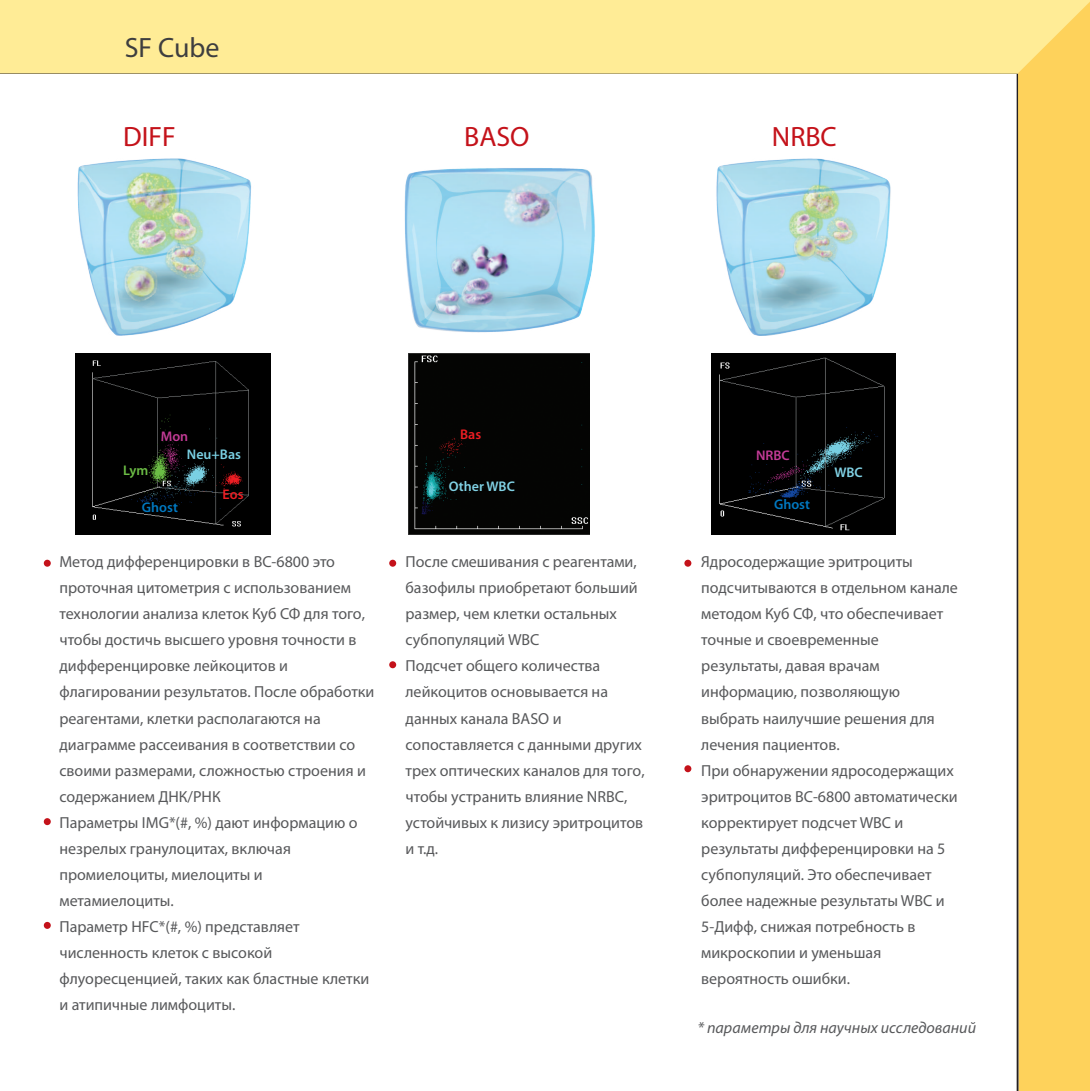
<style>
.page{position:relative;width:1090px;height:1091px;background:#fff}
.page>*{position:absolute;margin:0;border:0;box-sizing:border-box;transform-origin:0 0}
.t1{font:28px "Myriad Pro";color:#c4121a}
.t2{font:28px "Myriad Pro";color:#3e3e3f}
.t3{font:16px/26px "Myriad Pro";color:#57585a}
.t4{font:italic 16px "Myriad Pro";color:#57585a}
.t5{font:600 14px "Myriad Pro";color:#81d2e5}
.t6{font:600 14px "Myriad Pro";color:#0079c2}
.t7{font:600 14px "Myriad Pro";color:#7ad0e3}
.t8{font:600 14px "Myriad Pro";color:#c33b96}
.t9{font:600 14px "Myriad Pro";color:#ee1d23}
.t10{font:600 14px "Myriad Pro";color:#6cbd45}
</style>
<div class="page">
<div style="left:0;top:0;width:1090px;height:74px;background:#ffec96"></div>
<div style="left:1018px;top:2px;width:72px;height:1088px;background:#fed25b"></div>
<img style="left:404px;top:168px;width:191px;height:165px">
<img style="left:716px;top:158px;width:175px;height:177px">
<img style="left:77px;top:158px;width:174px;height:177px">
<img style="left:76px;top:353px;width:194px;height:181px">
<div style="left:44px;top:559px;width:7px;height:7px;background:#c4121a;border-radius:50%"></div>
<div style="left:389px;top:559px;width:7px;height:7px;background:#c4121a;border-radius:50%"></div>
<div style="left:684px;top:559px;width:7px;height:7px;background:#c4121a;border-radius:50%"></div>
<div style="left:684px;top:765px;width:7px;height:7px;background:#c4121a;border-radius:50%"></div>
<div style="left:389px;top:661px;width:7px;height:7px;background:#c4121a;border-radius:50%"></div>
<svg style="left:44px;top:817px;width:7px;height:7px"></svg>
<div style="left:44px;top:921px;width:7px;height:7px;background:#c4121a;border-radius:50%"></div>
<img style="left:712px;top:353px;width:184px;height:181px">
<div style="left:409px;top:353px;width:180px;height:181px;background:#040403"></div>
<h1 class="t2" style="left:125px;top:33px;width:96px">SF Cube</h1>
<h1 class="t1" style="left:123px;top:121px;width:54px">DIFF</h1>
<h1 class="t1" style="left:464px;top:121px;width:67px">BASO</h1>
<h1 class="t1" style="left:772px;top:121px;width:66px">NRBC</h1>
<p class="t8" style="left:161px;top:428px;width:29px">Mon</p>
<p class="t9" style="left:460px;top:426px;width:23px">Bas</p>
<p class="t7" style="left:187px;top:446px;width:56px">Neu+Bas</p>
<p class="t8" style="left:756px;top:447px;width:35px">NRBC</p>
<p class="t10" style="left:123px;top:462px;width:27px">Lym</p>
<p class="t5" style="left:834px;top:464px;width:30px">WBC</p>
<p class="t6" style="left:142px;top:500px;width:37px">Ghost</p>
<p class="t9" style="left:223px;top:486px;width:22px">Eos</p>
<p class="t5" style="left:449px;top:478px;width:68px">Other WBC</p>
<p class="t6" style="left:774px;top:496px;width:37px">Ghost</p>
<p class="t3" style="left:59px;top:549px;width:316px">Метод дифференцировки в BC-6800 это проточная цитометрия с использованием технологии анализа клеток Куб СФ для того, чтобы достичь высшего уровня точности в дифференцировке лейкоцитов и флагировании результатов. После обработки реагентами, клетки располагаются на диаграмме рассеивания в соответствии со своими размерами, сложностью строения и содержанием ДНК/РНК<br>Параметры IMG*(#, %) дают информацию о незрелых гранулоцитах, включая промиелоциты, миелоциты и метамиелоциты.<br>Параметр HFC*(#, %) представляет численность клеток с высокой флуоресценцией, таких как бластные клетки и атипичные лимфоциты.</p>
<p class="t3" style="left:406px;top:549px;width:241px">После смешивания с реагентами, базофилы приобретают больший размер, чем клетки остальных субпопуляций WBC<br>Подсчет общего количества лейкоцитов основывается на данных канала BASO и сопоставляется с данными других трех оптических каналов для того, чтобы устранить влияние NRBC, устойчивых к лизису эритроцитов и т.д.</p>
<p class="t3" style="left:701px;top:549px;width:258px">Ядросодержащие эритроциты подсчитываются в отдельном канале методом Куб СФ, что обеспечивает точные и своевременные результаты, давая врачам информацию, позволяющую выбрать наилучшие решения для лечения пациентов.<br>При обнаружении ядросодержащих эритроцитов BC-6800 автоматически корректирует подсчет WBC и результаты дифференцировки на 5 субпопуляций. Это обеспечивает более надежные результаты WBC и<br>5-Дифф, снижая потребность в микроскопии и уменьшая вероятность ошибки.</p>
<p class="t4" style="left:697px;top:1018px;width:280px">* параметры для научных исследований</p>
</div>
